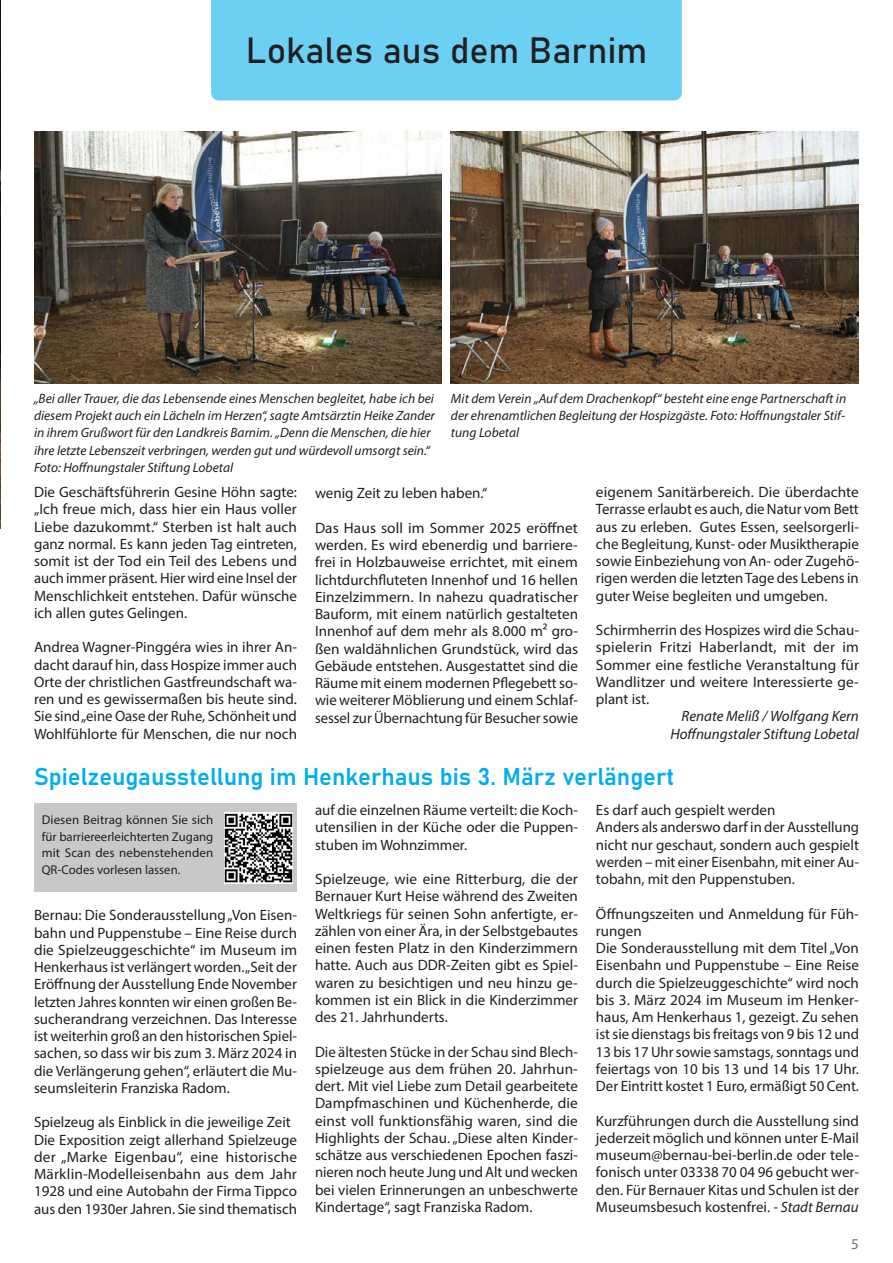
<style>
.page{position:relative;width:893px;height:1263px;background:#fff}
.page>*{position:absolute;margin:0;border:0;box-sizing:border-box;transform-origin:0 0}
.Title___Tip{font:36px "Bahnschrift";letter-spacing:-.005em;color:#231f20}
.Überschrift_Light{font:24px "Bahnschrift";color:#00aeef}
.Blocksatz_Zwei{font:15px/17.2px "Myriad Pro";color:#231f20;text-align:justify}
.Blocksatz_Zwei-2{font:italic 15px "Myriad Pro";color:#231f20}
.t1{font:15px "Myriad Pro";color:#6c6d70}
.Blocksatz_Zwei-3{font:italic 13.5px/17.2px "Myriad Pro";color:#231f20}
.Blocksatz_Zwei-4{font:12.75px/16.5px "Myriad Pro";letter-spacing:.005em;color:#231f20;text-align:justify}
.s1{font-style:italic}
</style>
<div class="page">
<img style="left:0;top:0;width:1px;height:528px">
<img style="left:34px;top:132px;width:408px;height:252px">
<img style="left:451px;top:132px;width:408px;height:252px">
<div style="left:211px;top:0;width:471px;height:100px;background:#6cd0f5"></div>
<div style="left:34px;top:804px;width:263px;height:88px;background:#c7c8c8"></div>
<img style="left:224px;top:813px;width:68px;height:70px">
<p class="Title___Tip" style="left:246px;top:23px;width:403px">Lokales aus dem Barnim</p>
<p class="Blocksatz_Zwei-3" style="left:34px;top:390px;width:402px">„Bei aller Trauer, die das Lebensende eines Menschen begleitet, habe ich bei diesem Projekt auch ein Lächeln im Herzen“, sagte Amtsärztin Heike Zander in ihrem Grußwort für den Landkreis Barnim. „Denn die Menschen, die hier ihre letzte Lebenszeit verbringen, werden gut und würdevoll umsorgt sein.“ Foto: Hoffnungstaler Stiftung Lobetal</p>
<p class="Blocksatz_Zwei-3" style="left:451px;top:390px;width:397px;text-align:justify">Mit dem Verein „Auf dem Drachenkopf“ besteht eine enge Partnerschaft in der ehrenamtlichen Begleitung der Hospizgäste. Foto: Hoffnungstaler Stif&shy;tung Lobetal</p>
<p class="Blocksatz_Zwei" style="left:34px;top:483px;width:264px">Die Geschäftsführerin Gesine Höhn sagte: „Ich freue mich, dass hier ein Haus voller Liebe dazukommt.“ Sterben ist halt auch ganz normal. Es kann jeden Tag eintreten, somit ist der Tod ein Teil des Lebens und auch immer präsent. Hier wird eine Insel der Menschlichkeit entstehen. Dafür wünsche ich allen gutes Gelingen.</p>
<p class="Blocksatz_Zwei" style="left:34px;top:638px;width:265px">Andrea Wagner-Pinggéra wies in ihrer An&shy;dacht darauf hin, dass Hospize immer auch Orte der christlichen Gastfreundschaft wa&shy;ren und es gewissermaßen bis heute sind.<br>Sie sind „eine Oase der Ruhe, Schönheit und Wohlfühlorte für Menschen, die nur noch</p>
<p class="Blocksatz_Zwei" style="left:315px;top:484px;width:174px">wenig Zeit zu leben haben.“</p>
<p class="Blocksatz_Zwei" style="left:315px;top:519px;width:265px">Das Haus soll im Sommer 2025 eröffnet werden. Es wird ebenerdig und barriere&shy;frei in Holzbauweise errichtet, mit einem lichtdurchfluteten Innenhof und 16 hellen Einzelzimmern. In nahezu quadratischer Bauform, mit einem natürlich gestalteten Innenhof auf dem mehr als 8.000 m² gro&shy;ßen waldähnlichen Grundstück, wird das Gebäude entstehen. Ausgestattet sind die Räume mit einem modernen Pflegebett so&shy;wie weiterer Möblierung und einem Schlaf&shy;sessel zur Übernachtung für Besucher sowie</p>
<p class="Blocksatz_Zwei" style="left:596px;top:483px;width:264px">eigenem Sanitärbereich. Die überdachte Terrasse erlaubt es auch, die Natur vom Bett aus zu erleben. Gutes Essen, seelsorgerli&shy;che Begleitung, Kunst- oder Musiktherapie sowie Einbeziehung von An- oder Zugehö&shy;rigen werden die letzten Tage des Lebens in guter Weise begleiten und umgeben.</p>
<p class="Blocksatz_Zwei" style="left:596px;top:621px;width:265px">Schirmherrin des Hospizes wird die Schau&shy;spielerin Fritzi Haberlandt, mit der im Sommer eine festliche Veranstaltung für Wandlitzer und weitere Interessierte ge&shy;plant ist.</p>
<p class="Blocksatz_Zwei-2" style="left:682px;top:707px;width:179px">Renate Meliß / Wolfgang Kern</p>
<p class="Blocksatz_Zwei-2" style="left:670px;top:724px;width:190px">Hoffnungstaler Stiftung Lobetal</p>
<p class="Überschrift_Light" style="left:34px;top:758px;width:642px">Spielzeugausstellung im Henkerhaus bis 3. März verlängert</p>
<p class="Blocksatz_Zwei-4" style="left:42px;top:812px;width:173px">Diesen Beitrag können Sie sich für barriereerleichterten Zugang mit Scan des nebenstehenden QR-Codes vorlesen lassen.</p>
<p class="Blocksatz_Zwei" style="left:596px;top:801px;width:181px">Es darf auch gespielt werden</p>
<p class="Blocksatz_Zwei" style="left:596px;top:818px;width:265px">Anders als anderswo darf in der Ausstellung nicht nur geschaut, sondern auch gespielt werden – mit einer Eisenbahn, mit einer Au&shy;tobahn, mit den Puppenstuben.</p>
<p class="Blocksatz_Zwei" style="left:596px;top:905px;width:264px">Öffnungszeiten und Anmeldung für Füh&shy;rungen</p>
<p class="Blocksatz_Zwei" style="left:596px;top:939px;width:265px">Die Sonderausstellung mit dem Titel „Von Eisenbahn und Puppenstube – Eine Reise durch die Spielzeuggeschichte“ wird noch bis 3. März 2024 im Museum im Henker&shy;haus, Am Henkerhaus 1, gezeigt. Zu sehen ist sie dienstags bis freitags von 9 bis 12 und 13 bis 17 Uhr sowie samstags, sonntags und feiertags von 10 bis 13 und 14 bis 17 Uhr.<br>Der Eintritt kostet 1 Euro, ermäßigt 50 Cent.</p>
<p class="Blocksatz_Zwei" style="left:596px;top:1112px;width:265px">Kurzführungen durch die Ausstellung sind jederzeit möglich und können unter E-Mail museum@bernau-bei-berlin.de oder tele&shy;fonisch unter 03338 70 04 96 gebucht wer&shy;den. Für Bernauer Kitas und Schulen ist der Museumsbesuch kostenfrei. <span class="s1">- Stadt Bernau</span></p>
<p class="Blocksatz_Zwei" style="left:315px;top:801px;width:264px">auf die einzelnen Räume verteilt: die Koch&shy;utensilien in der Küche oder die Puppen&shy;stuben im Wohnzimmer.</p>
<p class="Blocksatz_Zwei" style="left:315px;top:870px;width:265px">Spielzeuge, wie eine Ritterburg, die der Bernauer Kurt Heise während des Zweiten Weltkriegs für seinen Sohn anfertigte, er&shy;zählen von einer Ära, in der Selbstgebautes einen festen Platz in den Kinderzimmern hatte. Auch aus DDR-Zeiten gibt es Spiel&shy;waren zu besichtigen und neu hinzu ge&shy;kommen ist ein Blick in die Kinderzimmer des 21. Jahrhunderts.</p>
<p class="Blocksatz_Zwei" style="left:315px;top:1043px;width:264px">Die ältesten Stücke in der Schau sind Blech&shy;spielzeuge aus dem frühen 20. Jahrhun&shy;dert. Mit viel Liebe zum Detail gearbeitete Dampfmaschinen und Küchenherde, die einst voll funktionsfähig waren, sind die Highlights der Schau. „Diese alten Kinder&shy;schätze aus verschiedenen Epochen faszi&shy;nieren noch heute Jung und Alt und wecken bei vielen Erinnerungen an unbeschwerte Kindertage“, sagt Franziska Radom.</p>
<p class="Blocksatz_Zwei" style="left:34px;top:906px;width:265px">Bernau: Die Sonderausstellung „Von Eisen&shy;bahn und Puppenstube – Eine Reise durch die Spielzeuggeschichte“ im Museum im Henkerhaus ist verlängert worden. „Seit der Eröffnung der Ausstellung Ende November letzten Jahres konnten wir einen großen Be&shy;sucherandrang verzeichnen. Das Interesse ist weiterhin groß an den historischen Spiel&shy;sachen, so dass wir bis zum 3. März 2024 in die Verlängerung gehen“, erläutert die Mu&shy;seumsleiterin Franziska Radom.</p>
<p class="Blocksatz_Zwei" style="left:34px;top:1113px;width:258px">Spielzeug als Einblick in die jeweilige Zeit</p>
<p class="Blocksatz_Zwei" style="left:34px;top:1131px;width:265px">Die Exposition zeigt allerhand Spielzeuge der „Marke Eigenbau“, eine historische Märklin-Modelleisenbahn aus dem Jahr 1928 und eine Autobahn der Firma Tippco aus den 1930er Jahren. Sie sind thematisch</p>
<p class="t1" style="left:851px;top:1234px;width:9px">5</p>
</div>
